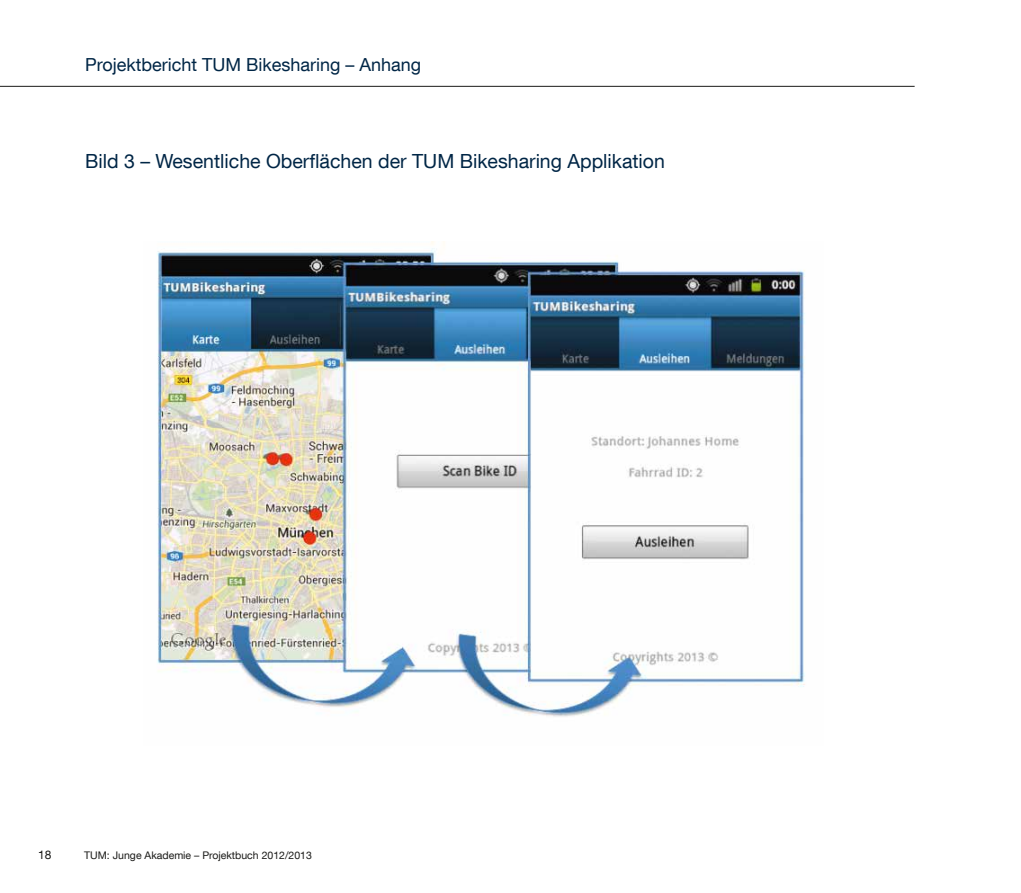
<style>
.page{position:relative;width:1021px;height:893px;background:#fff}
.page>*{position:absolute;margin:0;border:0;box-sizing:border-box;transform-origin:0 0}
.t1{font:19.5px "TUM Neue Helvetica";color:#002646}
.t2{font:18px "TUM Neue Helvetica";color:#002646}
.t3{font:12px "TUM Neue Helvetica";color:#1a1a18}
.t4{font:10.5px "TUM Neue Helvetica";color:#1a1a18}
</style>
<div class="page">
<hr style="left:0;top:86px;width:914px;height:1px;background:#1a1a18">
<img style="left:157px;top:242px;width:648px;height:475px">
<p class="t2" style="left:85px;top:53px;width:338px">Projektbericht TUM Bikesharing – Anhang</p>
<p class="t1" style="left:85px;top:149px;width:581px">Bild 3 – Wesentliche Oberflächen der TUM Bikesharing Applikation</p>
<p class="t3" style="left:38px;top:847px;width:15px">18</p>
<p class="t4" style="left:84px;top:849px;width:229px">TUM: Junge Akademie – Projektbuch 2012/2013</p>
</div>
